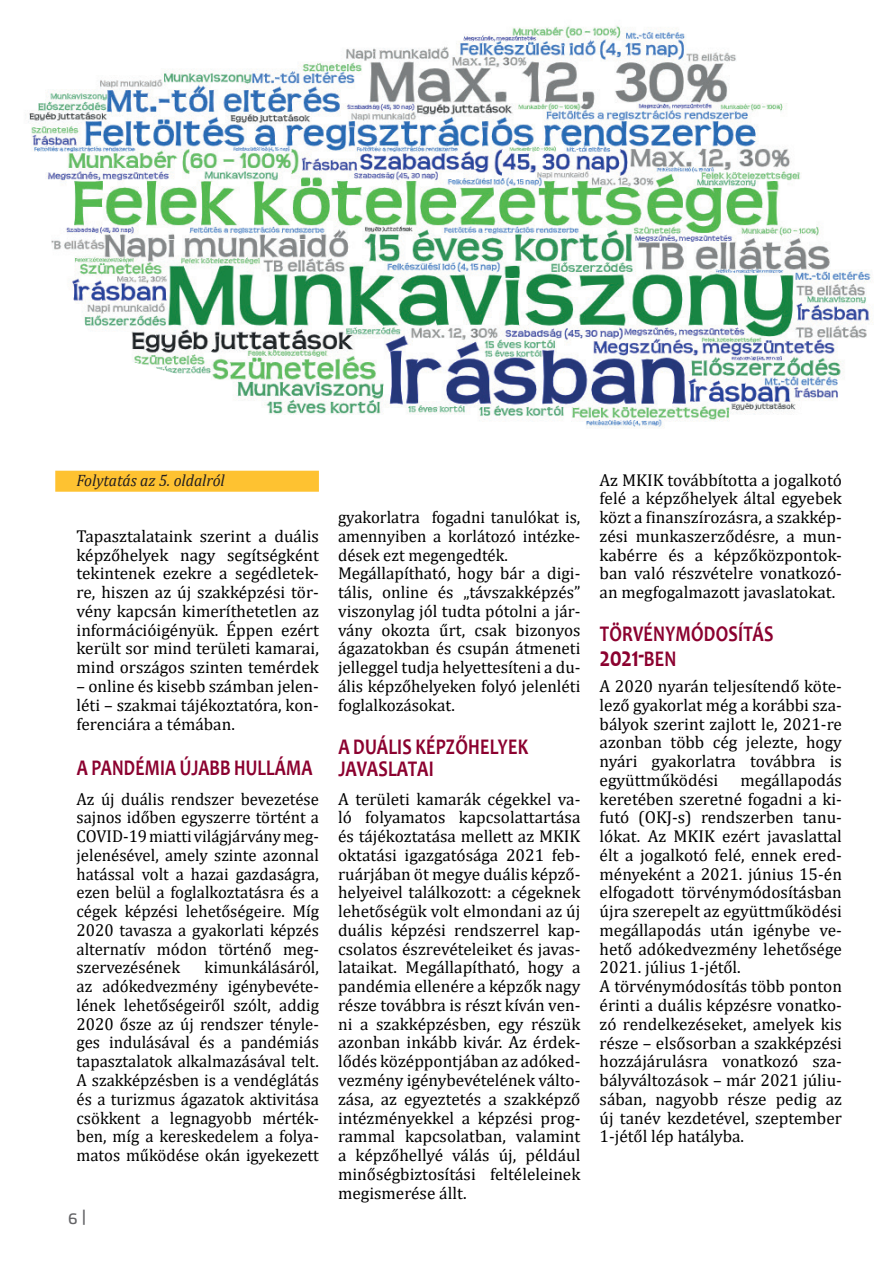
<style>
.page{position:relative;width:893px;height:1285px;background:#fff}
.page>*{position:absolute;margin:0;border:0;box-sizing:border-box;transform-origin:0 0}
.t1{font:700 28.5px "Candara";color:#8b012f;scale:.8 1}
.t2{font:700 22.5px/22.5px "Candara";letter-spacing:.01em;color:#8b012f;scale:.8 1}
.t3{font:700 22.5px "Candara";letter-spacing:.01em;color:#8b012f;scale:.78 1}
.t4{font:17.25px/18.8px "Cambria";color:#000;text-align:justify}
.t5{font:italic 16.5px "Cambria";color:#231f20;scale:.95 1}
.t6{font:15px "Etelka Text Pro";color:#636366}
.s1{font-size:22.5px}
</style>
<div class="page">
<div style="left:55px;top:470px;width:264px;height:21px;background:#fec231"></div>
<img style="left:28px;top:25px;width:845px;height:404px">
<p class="t5" style="left:77px;top:468px;width:158px">Folytatás az 5. oldalról</p>
<p class="t4" style="left:77px;top:526px;width:244px">Tapasztalataink szerint a duális képzőhelyek nagy segítségként tekintenek ezekre a segédletek&shy;re, hiszen az új szakképzési tör&shy;vény kapcsán kimeríthetetlen az információigényük. Éppen ezért került sor mind területi kamarai, mind országos szinten temérdek</p>
<p class="t4" style="left:77px;top:676px;width:244px">– online és kisebb számban jelen&shy;léti – szakmai tájékoztatóra, kon&shy;ferenciára a témában.</p>
<h2 class="t3" style="left:77px;top:753px;width:304px">A PANDÉMIA ÚJABB HULLÁMA</h2>
<p class="t4" style="left:77px;top:789px;width:244px">Az új duális rendszer bevezetése sajnos időben egyszerre történt a COVID-19 miatti világjárvány meg&shy;jelenésével, amely szinte azonnal hatással volt a hazai gazdaságra, ezen belül a foglalkoztatásra és a cégek képzési lehetőségeire. Míg 2020 tavasza a gyakorlati képzés alternatív módon történő meg&shy;szervezésének</p>
<p class="t4" style="left:77px;top:957px;width:244px;text-indent:128px">kimunkálásáról, az adókedvezmény igénybevéte&shy;lének lehetőségeiről szólt, addig 2020 ősze az új rendszer tényle&shy;ges indulásával és a pandémiás tapasztalatok alkalmazásával telt.<br>A szakképzésben is a vendéglátás és a turizmus ágazatok aktivitása csökkent a legnagyobb mérték&shy;ben, míg a kereskedelem a folya&shy;matos működése okán igyekezett</p>
<p class="t6" style="left:68px;top:1208px;width:20px">6 |</p>
<p class="t4" style="left:338px;top:507px;width:244px;text-align:left">gyakorlatra fogadni tanulókat is, amennyiben a korlátozó intézke&shy;dések ezt megengedték.<br>Megállapítható, hogy bár a digi&shy;tális, online és „távszakképzés” viszonylag jól tudta pótolni a jár&shy;vány okozta űrt, csak bizonyos ágazatokban és csupán átmeneti jelleggel tudja helyettesíteni a du&shy;ális képzőhelyeken folyó jelenléti foglalkozásokat.</p>
<h2 class="t2" style="left:338px;top:734px;width:239px">A DUÁLIS KÉPZŐHELYEK<br>JAVASLATAI</h2>
<p class="t4" style="left:338px;top:789px;width:244px">A területi kamarák cégekkel va&shy;ló folyamatos kapcsolattartása és tájékoztatása mellett az MKIK oktatási igazgatósága 2021 feb&shy;ruárjában öt megye duális képző&shy;helyeivel találkozott: a cégeknek lehetőségük volt elmondani az új duális képzési rendszerrel kap&shy;csolatos észrevételeiket és javas&shy;lataikat. Megállapítható, hogy a pandémia ellenére a képzők nagy része továbbra is részt kíván ven&shy;ni a szakképzésben, egy részük azonban inkább kivár. Az érdek&shy;lődés középpontjában az adóked&shy;vezmény igénybevételének válto&shy;zása, az egyeztetés a szakképző intézményekkel a képzési prog&shy;rammal kapcsolatban, valamint a képzőhellyé válás új, például minőségbiztosítási feltéleleinek megismerése állt.</p>
<p class="t4" style="left:600px;top:470px;width:244px">Az MKIK továbbította a jogalkotó felé a képzőhelyek által egyebek közt a finanszírozásra, a szakkép&shy;zési munkaszerződésre, a mun&shy;kabérre és a képzőközpontok&shy;ban való részvételre vonatkozó&shy;an megfogalmazott javaslatokat.</p>
<h2 class="t2" style="left:600px;top:622px;width:219px">TÖRVÉNYMÓDOSÍTÁS</h2>
<h1 class="t1" style="left:600px;top:639px;width:98px">2021-<span class="s1">BEN</span></h1>
<p class="t4" style="left:600px;top:676px;width:244px">A 2020 nyarán teljesítendő köte&shy;lező gyakorlat még a korábbi sza&shy;bályok szerint zajlott le, 2021-re azonban több cég jelezte, hogy nyári gyakorlatra továbbra is együttműködési</p>
<p class="t4" style="left:600px;top:770px;width:244px;text-align:left;text-indent:141px">megállapodás keretében szeretné fogadni a ki&shy;futó (OKJ-s) rendszerben tanu&shy;lókat. Az MKIK ezért javaslattal élt a jogalkotó felé, ennek ered&shy;ményeként a 2021. június 15-én elfogadott törvénymódosításban újra szerepelt az együttműködési megállapodás után igénybe ve&shy;hető adókedvezmény lehetősége<br>2021. július 1-jétől.<br>A törvénymódosítás több ponton érinti a duális képzésre vonatko&shy;zó rendelkezéseket, amelyek kis része – elsősorban a szakképzési hozzájárulásra vonatkozó sza&shy;bályváltozások – már 2021 júliu&shy;sában, nagyobb része pedig az új tanév kezdetével, szeptember<br>1-jétől lép hatályba.</p>
</div>
